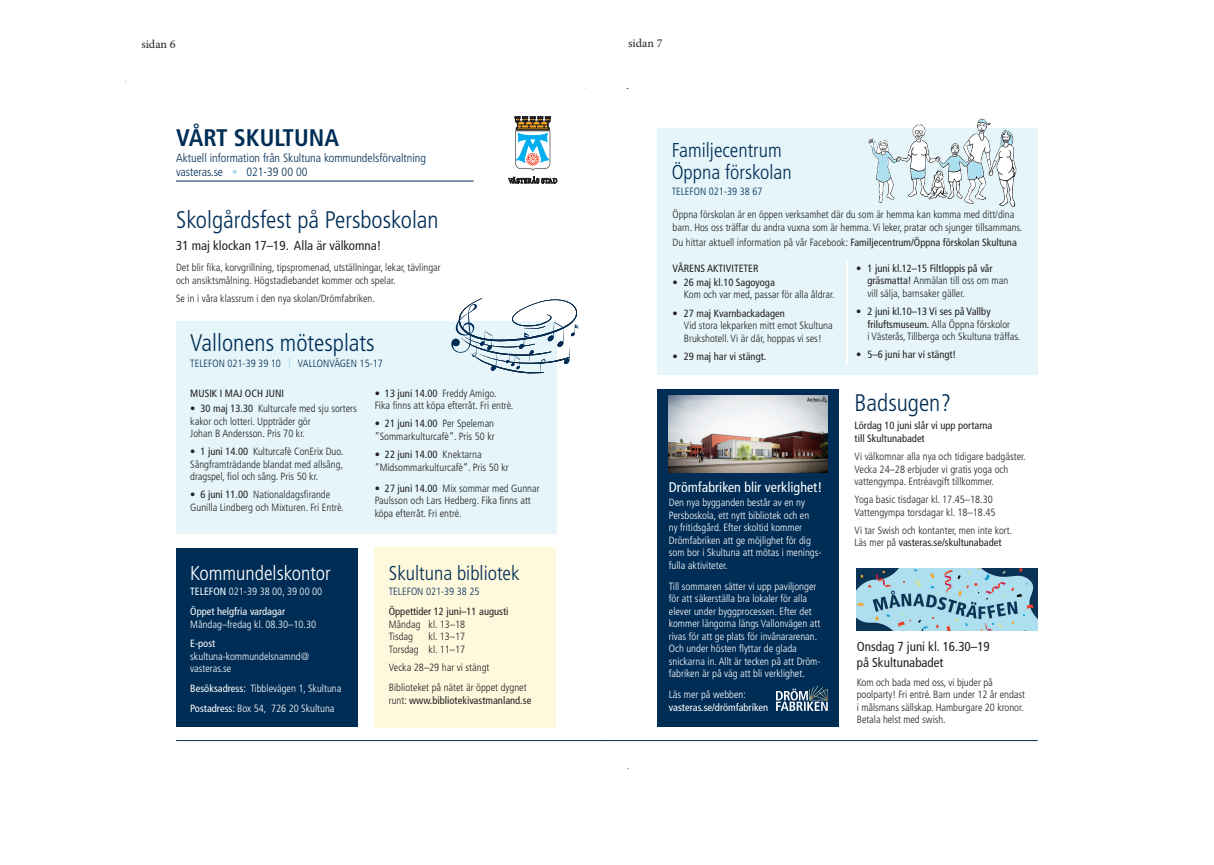
<style>
.page{position:relative;width:1214px;height:865px;background:#fff}
.page>*{position:absolute;margin:0;border:0;box-sizing:border-box;transform-origin:0 0}
.t1{font:300 condensed 24px "Frutiger LT Std";color:#002d56}
.t2{font:700 condensed 24px "Frutiger LT Std";color:#002d56}
.t3{font:300 condensed 20px/22px "Frutiger LT Std";color:#002d56}
.t4{font:300 condensed 20px "Frutiger LT Std";color:#fff}
.t5{font:condensed 14px "Frutiger LT Std";color:#fff}
.t6{font:condensed 13px/16px "Frutiger LT Std";color:#231f20}
.t7{font:300 condensed 12px/14px "Frutiger LT Std";color:#002d56}
.t8{font:12px "Minion Pro";color:#231f20}
.t9{font:300 condensed 10.5px/12.5px "Frutiger LT Std";color:#231f20}
.t10{font:300 condensed 10.5px/12.5px "Frutiger LT Std";color:#fff}
.t11{font:condensed 10.5px/12.5px "Frutiger LT Std";color:#231f20}
.t12{font:300 condensed 10.5px "Frutiger LT Std";color:#002d56}
.t13{font:condensed 10.5px "Frutiger LT Std";color:#fff}
.s1{color:#acdfef}
.s2{font-weight:700;color:#acdfef}
.s3{font-weight:400}
.s4{font-weight:300}
</style>
<div class="page">
<div style="left:176px;top:321px;width:380px;height:212px;background:#e5f5f9"></div>
<hr style="left:176px;top:740px;width:431px;height:1px;background:#002d56">
<svg style="left:508px;top:116px;width:49px;height:67px"></svg>
<hr style="left:176px;top:181px;width:297px;height:1px;background:#002d56">
<div style="left:176px;top:547px;width:181px;height:179px;background:#002d56"></div>
<div style="left:374px;top:547px;width:182px;height:180px;background:#fef8dd"></div>
<svg style="left:451px;top:297px;width:127px;height:78px"></svg>
<div style="left:657px;top:389px;width:182px;height:337px;background:#002d56"></div>
<hr style="left:606px;top:740px;width:431px;height:1px;background:#002d56">
<div style="left:657px;top:128px;width:380px;height:247px;background:#e5f5f9"></div>
<img style="left:868px;top:118px;width:149px;height:89px">
<hr style="left:846px;top:260px;width:2px;height:105px;background:#fff">
<img style="left:856px;top:568px;width:181px;height:62px">
<svg style="left:776px;top:685px;width:51px;height:26px"></svg>
<img style="left:668px;top:396px;width:159px;height:76px">
<p class="t8" style="left:141px;top:37px;width:36px">sidan 6</p>
<p class="t8" style="left:628px;top:35px;width:36px">sidan 7</p>
<h1 class="t2" style="left:176px;top:123px;width:164px">VÅRT SKULTUNA</h1>
<p class="t7" style="left:176px;top:151px;width:251px">Aktuell information från Skultuna kommundelsförvaltning vasteras.se <span class="s1">•</span> 021-39 00 00</p>
<h1 class="t1" style="left:176px;top:206px;width:264px">Skolgårdsfest på Persboskolan</h1>
<p class="t9" style="left:176px;top:261px;width:266px">Det blir fika, korvgrillning, tipspromenad, utställningar, lekar, tävlingar och ansiktsmålning. Högstadiebandet kommer och spelar.</p>
<p class="t9" style="left:176px;top:292px;width:200px">Se in i våra klassrum i den nya skolan/Drömfabriken.</p>
<p class="t6" style="left:176px;top:237px;width:207px">31 maj klockan 17–19. Alla är välkomna!</p>
<h1 class="t1" style="left:190px;top:329px;width:186px">Vallonens mötesplats</h1>
<p class="t12" style="left:190px;top:357px;width:194px">TELEFON 021-39 39 10 <span class="s2">|</span> VALLONVÄGEN 15-17</p>
<p class="t11" style="left:190px;top:387px;width:95px">MUSIK I MAJ OCH JUNI</p>
<p class="t9" style="left:190px;top:402px;width:168px"><span class="s3">• 30 maj 13.30</span> Kulturcafe med sju sorters kakor och lotteri. Uppträder gör<br>Johan B Andersson. Pris 70 kr.</p>
<p class="t9" style="left:190px;top:445px;width:155px;text-align:justify"><span class="s3">• 1 juni 14.00</span> Kulturcafè ConErix Duo.<br>Sångframträdande blandat med allsång, dragspel, fiol och sång. Pris 50 kr.</p>
<p class="t9" style="left:190px;top:488px;width:155px"><span class="s3">• 6 juni 11.00</span> Nationaldagsfirande<br>Gunilla Lindberg och Mixturen. Fri Entrè.</p>
<p class="t9" style="left:374px;top:387px;width:140px"><span class="s3">• 13 juni 14.00</span> Freddy Amigo.<br>Fika finns att köpa efterråt. Fri entrè.</p>
<p class="t9" style="left:374px;top:417px;width:122px"><span class="s3">• 21 juni 14.00</span> Per Speleman ”Sommarkulturcafè”. Pris 50 kr</p>
<p class="t9" style="left:374px;top:448px;width:136px"><span class="s3">• 22 juni 14.00</span> Knektarna ”Midsommarkulturcafè”. Pris 50 kr</p>
<p class="t9" style="left:374px;top:482px;width:166px"><span class="s3">• 27 juni 14.00</span> Mix sommar med Gunnar<br>Paulsson och Lars Hedberg. Fika finns att köpa efterråt. Fri entré.</p>
<h2 class="t4" style="left:190px;top:561px;width:142px">Kommundelskontor</h2>
<p class="t10" style="left:190px;top:585px;width:133px"><span class="s3">TELEFON</span> 021-39 38 00, 39 00 00</p>
<p class="t13" style="left:190px;top:605px;width:96px">Öppet helgfria vardagar</p>
<p class="t10" style="left:190px;top:618px;width:127px">Måndag–fredag kl. 08.30–10.30</p>
<p class="t13" style="left:190px;top:637px;width:27px">E-post</p>
<p class="t10" style="left:190px;top:650px;width:120px">skultuna-kommundelsnamnd@ vasteras.se</p>
<p class="t10" style="left:190px;top:678px;width:153px;line-height:19.6px"><span class="s3">Besöksadress:</span> Tibblevägen 1, Skultuna<br><span class="s3">Postadress:</span> Box 54, 726 20 Skultuna</p>
<h2 class="t3" style="left:389px;top:562px;width:132px">Skultuna bibliotek</h2>
<p class="t12" style="left:389px;top:585px;width:92px">TELEFON 021-39 38 25</p>
<p class="t11" style="left:389px;top:605px;width:121px">Öppettider 12 juni–11 augusti</p>
<p class="t9" style="left:389px;top:618px;width:78px">Måndag kl. 13–18<br>Tisdag</p>
<p class="t9" style="left:389px;top:630px;width:78px;text-align:right">kl. 13–17<br>Torsdag kl. 11–17</p>
<p class="t9" style="left:389px;top:657px;width:139px;line-height:20.3px">Vecka 28–29 har vi stängt<br>Biblioteket på nätet är öppet dygnet</p>
<p class="t11" style="left:389px;top:694px;width:144px"><span class="s4">runt:</span> www.bibliotekivastmanland.se</p>
<h2 class="t3" style="left:671px;top:139px;width:121px">Familjecentrum<br>Öppna förskolan</h2>
<p class="t12" style="left:671px;top:185px;width:92px">TELEFON 021-39 38 67</p>
<p class="t9" style="left:672px;top:208px;width:351px">Öppna förskolan är en öppen verksamhet där du som är hemma kan komma med ditt/dina barn. Hos oss träffar du andra vuxna som är hemma. Vi leker, pratar och sjunger tillsammans.</p>
<p class="t9" style="left:672px;top:236px;width:346px">Du hittar aktuell information på vår Facebook: <span class="s3">Familjecentrum/Öppna förskolan Skultuna</span></p>
<p class="t9" style="left:867px;top:262px;width:142px;text-indent:-11px"><span class="s3">• 1 juni kl.12–15 Filtloppis på vår gräsmatta!</span> Anmälan till oss om man vill sälja, barnsaker gäller.</p>
<p class="t9" style="left:867px;top:305px;width:154px;text-indent:-11px"><span class="s3">• 2 juni kl.10–13 Vi ses på Vallby friluftsmuseum.</span> Alla Öppna förskolor<br>i Västerås, Tillberga och Skultuna träffas.</p>
<p class="t11" style="left:856px;top:348px;width:102px">• 5–6 juni har vi stängt!</p>
<p class="t11" style="left:672px;top:262px;width:87px">VÅRENS AKTIVITETER</p>
<p class="t11" style="left:672px;top:276px;width:104px">• 26 maj kl.10 Sagoyoga</p>
<p class="t9" style="left:684px;top:288px;width:152px">Kom och var med, passar för alla åldrar.</p>
<p class="t11" style="left:672px;top:307px;width:114px">• 27 maj Kvarnbackadagen</p>
<p class="t9" style="left:684px;top:319px;width:150px">Vid stora lekparken mitt emot Skultuna<br>Brukshotell. Vi är där, hoppas vi ses!</p>
<p class="t11" style="left:672px;top:350px;width:95px">• 29 maj har vi stängt.</p>
<h3 class="t5" style="left:668px;top:479px;width:155px">Drömfabriken blir verklighet!</h3>
<p class="t10" style="left:668px;top:496px;width:154px">Den nya bygganden består av en ny Persboskola, ett nytt bibliotek och en<br>ny fritidsgård. Efter skoltid kommer Drömfabriken att ge möjlighet för dig som bor i Skultuna att mötas i menings&shy;fulla aktiviteter.</p>
<p class="t10" style="left:668px;top:580px;width:153px">Till sommaren sätter vi upp paviljonger för att säkerställa bra lokaler för alla elever under byggprocessen. Efter det kommer längorna längs Vallonvägen att rivas för att ge plats för invånararenan.<br>Och under hösten flyttar de glada snickarna in. Allt är tecken på att Dröm&shy;fabriken är på väg att bli verklighet.</p>
<p class="t10" style="left:668px;top:688px;width:78px">Läs mer på webben:</p>
<p class="t13" style="left:668px;top:700px;width:101px">vasteras.se/drömfabriken</p>
<h1 class="t1" style="left:854px;top:389px;width:98px">Badsugen?</h1>
<p class="t11" style="left:854px;top:419px;width:139px">Lördag 10 juni slår vi upp portarna till Skultunabadet</p>
<p class="t9" style="left:854px;top:450px;width:173px">Vi välkomnar alla nya och tidigare badgäster.<br>Vecka 24–28 erbjuder vi gratis yoga och vattengympa. Entréavgift tillkommer.</p>
<p class="t9" style="left:854px;top:493px;width:142px">Yoga basic tisdagar kl. 17.45–18.30<br>Vattengympa torsdagar kl. 18–18.45</p>
<p class="t9" style="left:854px;top:524px;width:159px">Vi tar Swish och kontanter, men inte kort.<br>Läs mer på <span class="s3">vasteras.se/skultunabadet</span></p>
<p class="t6" style="left:856px;top:638px;width:134px">Onsdag 7 juni kl. 16.30–19 på Skultunabadet</p>
<p class="t9" style="left:856px;top:676px;width:170px">Kom och bada med oss, vi bjuder på poolparty! Fri entré. Barn under 12 år endast i målsmans sällskap. Hamburgare 20 kronor.<br>Betala helst med swish.</p>
</div>
